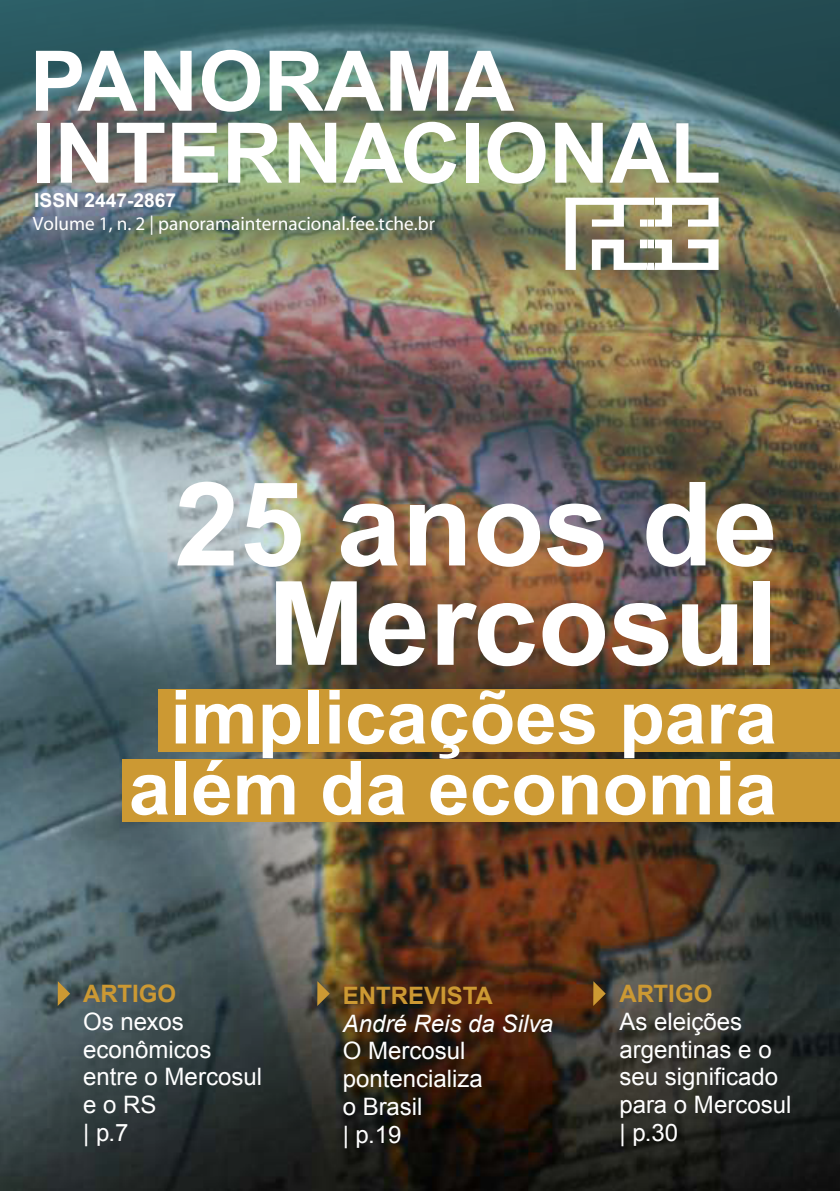
<style>
.page{position:relative;width:840px;height:1191px;background:#fff}
.page>*{position:absolute;margin:0;border:0;box-sizing:border-box;transform-origin:0 0}
.t1{font:700 116.6px/99.4px "Arial";color:#fff;text-align:right}
.t2{font:700 83.6px "Arial";color:#fff}
.t3{font:700 74.6px/71px "Arial";color:#fff;text-align:center}
.t4{font:24px/27.8px "Arial";color:#fff}
.t5{font:700 24px "Arial";color:#c93}
.t6{font:italic 24px "Arial";color:#fff}
.t7{font:19.2px "Myriad";color:#fff}
.t8{font:700 19.2px "Arial";color:#fff}
</style>
<div class="page">
<img style="left:0;top:0;width:839px;height:1191px">
<svg style="left:593px;top:981px;width:12px;height:25px"></svg>
<svg style="left:58px;top:981px;width:12px;height:25px"></svg>
<svg style="left:317px;top:981px;width:12px;height:25px"></svg>
<svg style="left:565px;top:198px;width:153px;height:72px"></svg>
<div style="left:158px;top:689px;width:681px;height:63px;background:#c93"></div>
<div style="left:122px;top:759px;width:717px;height:62px;background:#c93"></div>
<h2 class="t2" style="left:30px;top:26px;width:486px">PANORAMA</h2>
<h2 class="t2" style="left:31px;top:98px;width:691px">INTERNACIONAL</h2>
<p class="t8" style="left:34px;top:188px;width:143px">ISSN 2447-2867</p>
<p class="t7" style="left:33px;top:214px;width:403px">Volume 1, n. 2 | panoramainternacional.fee.tche.br</p>
<h1 class="t1" style="left:174px;top:478px;width:604px">25 anos de<br>Mercosul</h1>
<h3 class="t3" style="left:129px;top:684px;width:649px">implicações para além da economia</h3>
<p class="t5" style="left:83px;top:977px;width:94px">ARTIGO</p>
<p class="t4" style="left:83px;top:1007px;width:180px">Os nexos econômicos entre o Mercosul e o RS<br>| p.7</p>
<p class="t5" style="left:342px;top:979px;width:151px">ENTREVISTA</p>
<p class="t6" style="left:342px;top:1007px;width:212px">André Reis da Silva</p>
<p class="t4" style="left:342px;top:1037px;width:142px">O Mercosul pontencializa o Brasil<br>| p.19</p>
<p class="t5" style="left:619px;top:977px;width:94px">ARTIGO</p>
<p class="t4" style="left:619px;top:1007px;width:173px">As eleições argentinas e o seu significado para o Mercosul | p.30</p>
</div>
